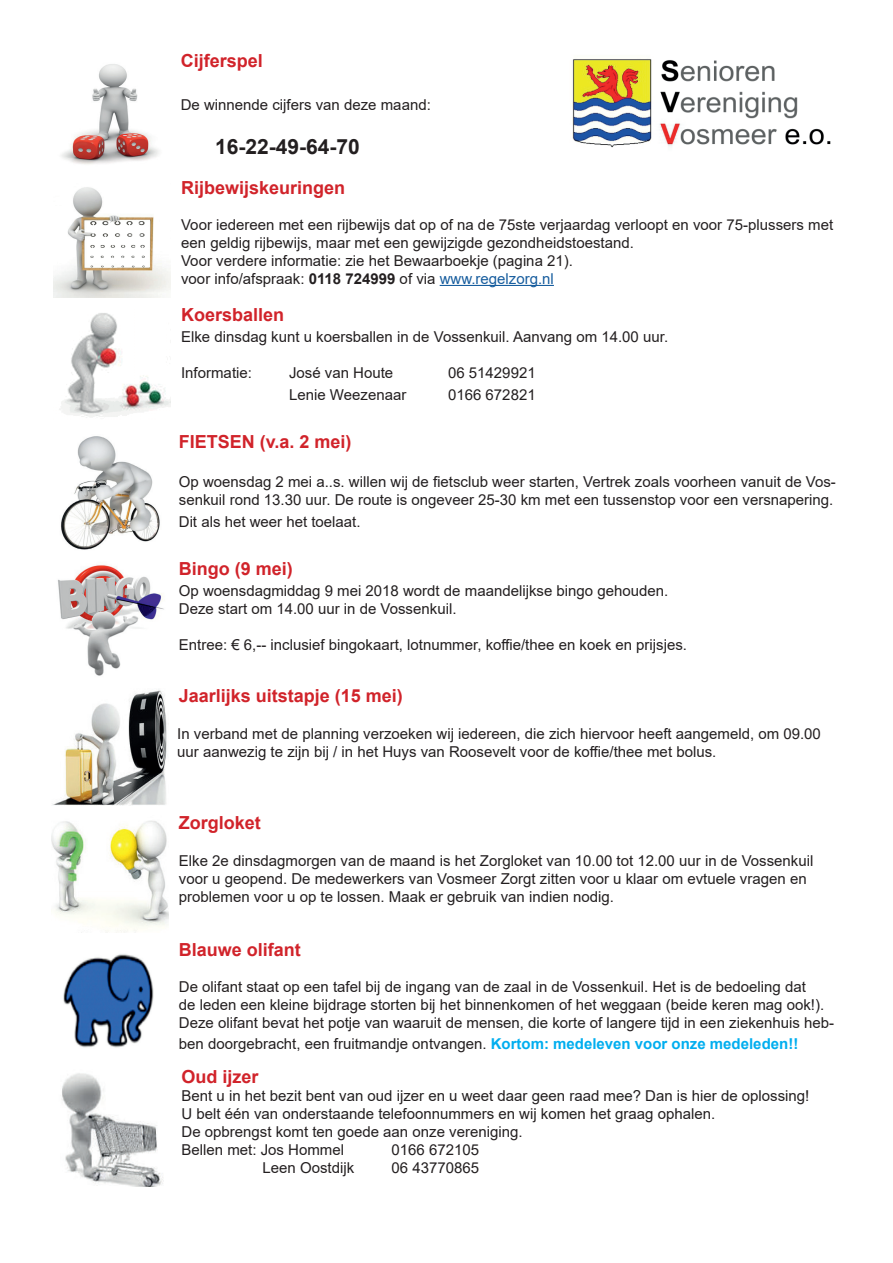
<style>
.page{position:relative;width:893px;height:1263px;background:#fff}
.page>*{position:absolute;margin:0;border:0;box-sizing:border-box;transform-origin:0 0}
.t1{font:700 21px "Arial";color:#231f20}
.t2{font:700 18px "Arial";color:#d1232a}
.t3{font:15px/18px "Arial";color:#231f20}
.s1{font-weight:700}
.s2{color:#175d9e}
.s3{font-weight:700;color:#00aeef}
</style>
<div class="page">
<hr style="left:440px;top:285px;width:114px;height:1px;background:#175d9e">
<img style="left:61px;top:64px;width:98px;height:100px">
<img style="left:54px;top:187px;width:117px;height:111px">
<img style="left:572px;top:58px;width:259px;height:90px">
<img style="left:59px;top:313px;width:112px;height:105px">
<img style="left:63px;top:954px;width:91px;height:94px">
<img style="left:62px;top:1073px;width:102px;height:113px">
<img style="left:51px;top:820px;width:117px;height:112px">
<img style="left:61px;top:436px;width:99px;height:114px">
<img style="left:52px;top:689px;width:115px;height:116px">
<img style="left:58px;top:565px;width:106px;height:111px">
<p class="t2" style="left:181px;top:48px;width:84px">Cijferspel</p>
<p class="t3" style="left:181px;top:96px;width:252px">De winnende cijfers van deze maand:</p>
<h1 class="t1" style="left:215px;top:131px;width:146px">16-22-49-64-70</h1>
<p class="t2" style="left:181px;top:175px;width:166px">Rijbewijskeuringen</p>
<p class="t3" style="left:181px;top:215px;width:653px">Voor iedereen met een rijbewijs dat op of na de 75ste verjaardag verloopt en voor 75-plussers met een geldig rijbewijs, maar met een gewijzigde gezondheidstoestand.<br>Voor verdere informatie: zie het Bewaarboekje (pagina 21).<br>voor info/afspraak: <span class="s1">0118 724999</span> of via <span class="s2">www.regelzorg.nl</span></p>
<p class="t2" style="left:181px;top:302px;width:105px">Koersballen</p>
<p class="t3" style="left:181px;top:328px;width:488px">Elke dinsdag kunt u koersballen in de Vossenkuil. Aanvang om 14.00 uur.</p>
<p class="t3" style="left:181px;top:364px;width:72px">Informatie:</p>
<p class="t3" style="left:289px;top:364px;width:106px">José van Houte</p>
<p class="t3" style="left:448px;top:364px;width:89px">06 51429921</p>
<p class="t3" style="left:289px;top:385px;width:119px">Lenie Weezenaar</p>
<p class="t3" style="left:448px;top:385px;width:89px">0166 672821</p>
<p class="t2" style="left:179px;top:428px;width:174px">FIETSEN (v.a. 2 mei)</p>
<p class="t3" style="left:179px;top:473px;width:659px">Op woensdag 2 mei a..s. willen wij de fietsclub weer starten, Vertrek zoals voorheen vanuit de Vos&shy;senkuil rond 13.30 uur. De route is ongeveer 25-30 km met een tussenstop voor een versnapering.</p>
<p class="t3" style="left:179px;top:512px;width:183px">Dit als het weer het toelaat.</p>
<p class="t2" style="left:179px;top:555px;width:116px">Bingo (9 mei)</p>
<p class="t3" style="left:179px;top:582px;width:491px">Op woensdagmiddag 9 mei 2018 wordt de maandelijkse bingo gehouden.<br>Deze start om 14.00 uur in de Vossenkuil.</p>
<p class="t3" style="left:179px;top:636px;width:510px">Entree: € 6,-- inclusief bingokaart, lotnummer, koffie/thee en koek en prijsjes.</p>
<p class="t2" style="left:179px;top:682px;width:226px">Jaarlijks uitstapje (15 mei)</p>
<p class="t3" style="left:177px;top:725px;width:645px">In verband met de planning verzoeken wij iedereen, die zich hiervoor heeft aangemeld, om 09.00 uur aanwezig te zijn bij / in het Huys van Roosevelt voor de koffie/thee met bolus.</p>
<p class="t2" style="left:179px;top:809px;width:84px">Zorgloket</p>
<p class="t3" style="left:179px;top:852px;width:636px">Elke 2e dinsdagmorgen van de maand is het Zorgloket van 10.00 tot 12.00 uur in de Vossenkuil voor u geopend. De medewerkers van Vosmeer Zorgt zitten voor u klaar om evtuele vragen en problemen voor u op te lossen. Maak er gebruik van indien nodig.</p>
<p class="t2" style="left:179px;top:937px;width:124px">Blauwe olifant</p>
<p class="t3" style="left:179px;top:977px;width:657px">De olifant staat op een tafel bij de ingang van de zaal in de Vossenkuil. Het is de bedoeling dat<br>de leden een kleine bijdrage storten bij het binnenkomen of het weggaan (beide keren mag ook!).<br>Deze olifant bevat het potje van waaruit de mensen, die korte of langere tijd in een ziekenhuis heb-</p>
<p class="t3" style="left:179px;top:1035px;width:621px">ben doorgebracht, een fruitmandje ontvangen. <span class="s3">Kortom: medeleven voor onze medeleden!!</span></p>
<p class="t2" style="left:182px;top:1064px;width:79px">Oud ijzer</p>
<p class="t3" style="left:181px;top:1086px;width:629px">Bent u in het bezit bent van oud ijzer en u weet daar geen raad mee? Dan is hier de oplossing!<br>U belt één van onderstaande telefoonnummers en wij komen het graag ophalen.<br>De opbrengst komt ten goede aan onze vereniging.<br>Bellen met: Jos Hommel</p>
<p class="t3" style="left:391px;top:1140px;width:89px">0166 672105</p>
<p class="t3" style="left:262px;top:1158px;width:93px">Leen Oostdijk</p>
<p class="t3" style="left:391px;top:1158px;width:89px">06 43770865</p>
</div>
